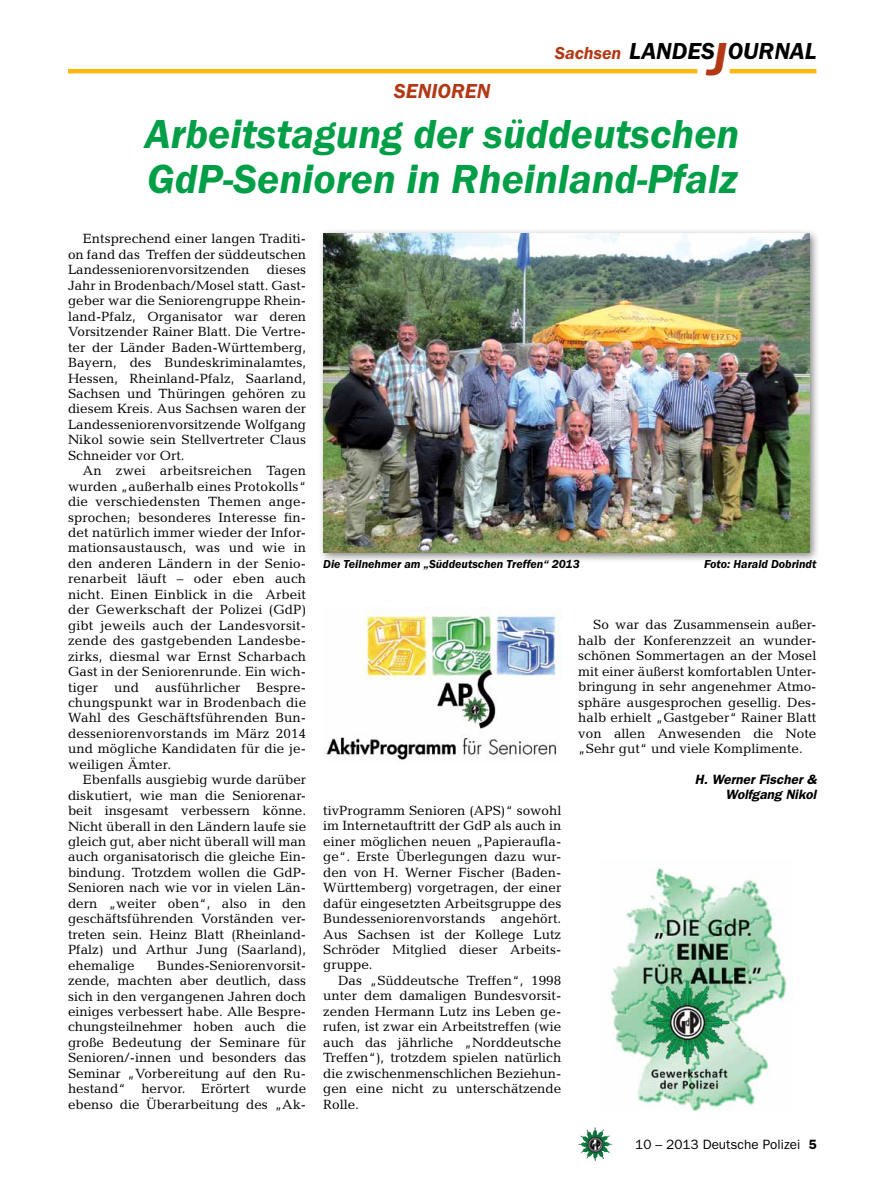
<style>
.page{position:relative;width:893px;height:1191px;background:#fff}
.page>*{position:absolute;margin:0;border:0;box-sizing:border-box;transform-origin:0 0}
.t1{font:italic 600 42px/45px "Franklin Gothic Itc T";color:#009f47}
.t2{font:italic 600 24px "Franklin Gothic Itc T";color:#000}
.t3{font:italic 600 21px "Franklin Gothic Itc T";color:#b33916}
.t4{font:italic 600 18px "Franklin Gothic Itc T";color:#b33916}
.t5{font:13.5px/15.5px "Candida";color:#000;text-align:justify}
.t6{font:italic 600 13.5px/15.5px "Franklin Gothic";color:#000;text-align:right}
.t7{font:13.5px "Franklin Gothic";color:#000}
.t8{font:italic 600 12px "Franklin Gothic Itc T";color:#000}
.s1{font-size:48px;color:#b33916}
.s2{font-weight:600}
</style>
<div class="page">
<img style="left:578px;top:1127px;width:17px;height:25px">
<hr style="left:730px;top:69px;width:86px;height:4px;background:#fdb913">
<hr style="left:68px;top:69px;width:629px;height:4px;background:#fdb913">
<div style="left:318px;top:228px;width:503px;height:335px;background:#000;opacity:.5"></div>
<img style="left:323px;top:233px;width:486px;height:319px">
<img style="left:323px;top:613px;width:238px;height:147px">
<img style="left:610px;top:868px;width:177px;height:242px">
<h3 class="t3" style="left:394px;top:79px;width:58px">senioren</h3>
<h3 class="t4" style="left:555px;top:42px;width:68px">Sachsen</h3>
<h2 class="t2" style="left:629px;top:37px;width:189px">LANDES<span class="s1">J</span>OURNAL</h2>
<h1 class="t1" style="left:145px;top:111px;width:596px">Arbeitstagung der süddeutschen<br>GdP-Senioren in Rheinland-Pfalz</h1>
<p class="t5" style="left:68px;top:231px;width:240px;text-indent:15px">Entsprechend einer langen Traditi&shy;on fand das Treffen der süddeutschen Landesseniorenvorsitzenden</p>
<p class="t5" style="left:68px;top:262px;width:240px;text-indent:199px">dieses Jahr in Brodenbach/Mosel statt. Gast&shy;geber war die Seniorengruppe Rhein&shy;land-Pfalz, Organisator war deren Vorsitzender Rainer Blatt. Die Vertre&shy;ter der Länder Baden-Württemberg, Bayern, des Bundeskriminalamtes, Hessen, Rheinland-Pfalz, Saarland, Sachsen und Thüringen gehören zu diesem Kreis. Aus Sachsen waren der Landesseniorenvorsitzende Wolfgang Nikol sowie sein Stellvertreter Claus Schneider vor Ort.</p>
<p class="t5" style="left:68px;top:463px;width:240px;text-indent:15px">An zwei arbeitsreichen Tagen wurden „außerhalb eines Protokolls“ die verschiedensten Themen ange&shy;sprochen; besonderes Interesse fin&shy;det natürlich immer wieder der Infor&shy;mationsaustausch, was und wie in den anderen Ländern in der Senio&shy;renarbeit läuft – oder eben auch nicht. Einen Einblick in die Arbeit der Gewerkschaft der Polizei (GdP) gibt jeweils auch der Landesvorsit&shy;zende des gastgebenden Landesbe&shy;zirks, diesmal war Ernst Scharbach Gast in der Seniorenrunde. Ein wich&shy;tiger und ausführlicher Bespre&shy;chungspunkt war in Brodenbach die Wahl des Geschäftsführenden Bun&shy;desseniorenvorstands im März 2014 und mögliche Kandidaten für die je&shy;weiligen Ämter.</p>
<p class="t5" style="left:68px;top:772px;width:240px;text-indent:15px">Ebenfalls ausgiebig wurde darüber diskutiert, wie man die Seniorenar&shy;beit insgesamt verbessern könne.<br>Nicht überall in den Ländern laufe sie gleich gut, aber nicht überall will man auch organisatorisch die gleiche Ein&shy;bindung. Trotzdem wollen die GdP-Senioren nach wie vor in vielen Län&shy;dern „weiter oben“, also in den geschäftsführenden Vorständen ver&shy;treten sein. Heinz Blatt (Rheinland-Pfalz) und Arthur Jung (Saarland), ehemalige</p>
<p class="t5" style="left:68px;top:957px;width:240px;text-indent:89px">Bundes-Seniorenvorsit&shy;zende, machten aber deutlich, dass sich in den vergangenen Jahren doch einiges verbessert habe. Alle Bespre&shy;chungsteilnehmer hoben auch die große Bedeutung der Seminare für Senioren/-innen und besonders das Seminar „Vorbereitung auf den Ru&shy;hestand“ hervor. Erörtert wurde ebenso die Überarbeitung des „Ak-</p>
<p class="t8" style="left:323px;top:557px;width:258px">Die Teilnehmer am „Süddeutschen Treffen“ 2013</p>
<p class="t8" style="left:704px;top:557px;width:114px">Foto: Harald Dobrindt</p>
<p class="t5" style="left:323px;top:802px;width:240px">tivProgramm Senioren (APS)“ sowohl im Internetauftritt der GdP als auch in einer möglichen neuen „Papieraufla&shy;ge“. Erste Überlegungen dazu wur&shy;den von H. Werner Fischer (Baden-Württemberg) vorgetragen, der einer dafür eingesetzten Arbeitsgruppe des Bundesseniorenvorstands angehört.<br>Aus Sachsen ist der Kollege Lutz Schröder Mitglied dieser Arbeits&shy;gruppe.</p>
<p class="t5" style="left:323px;top:972px;width:240px;text-indent:15px">Das „Süddeutsche Treffen“, 1998 unter dem damaligen Bundesvorsit&shy;zenden Hermann Lutz ins Leben ge&shy;rufen, ist zwar ein Arbeitstreffen (wie auch das jährliche „Norddeutsche Treffen“), trotzdem spielen natürlich die zwischenmenschlichen Beziehun&shy;gen eine nicht zu unterschätzende Rolle.</p>
<p class="t5" style="left:578px;top:617px;width:240px;text-indent:15px">So war das Zusammensein außer&shy;halb der Konferenzzeit an wunder&shy;schönen Sommertagen an der Mosel mit einer äußerst komfortablen Unter&shy;bringung in sehr angenehmer Atmo&shy;sphäre ausgesprochen gesellig. Des&shy;halb erhielt „Gastgeber“ Rainer Blatt von allen Anwesenden die Note „Sehr gut“ und viele Komplimente.</p>
<p class="t6" style="left:695px;top:771px;width:123px">H. Werner Fischer &amp;<br>Wolfgang Nikol</p>
<p class="t7" style="left:635px;top:1136px;width:183px">10 – 2013 Deutsche Polizei <span class="s2">5</span></p>
</div>
